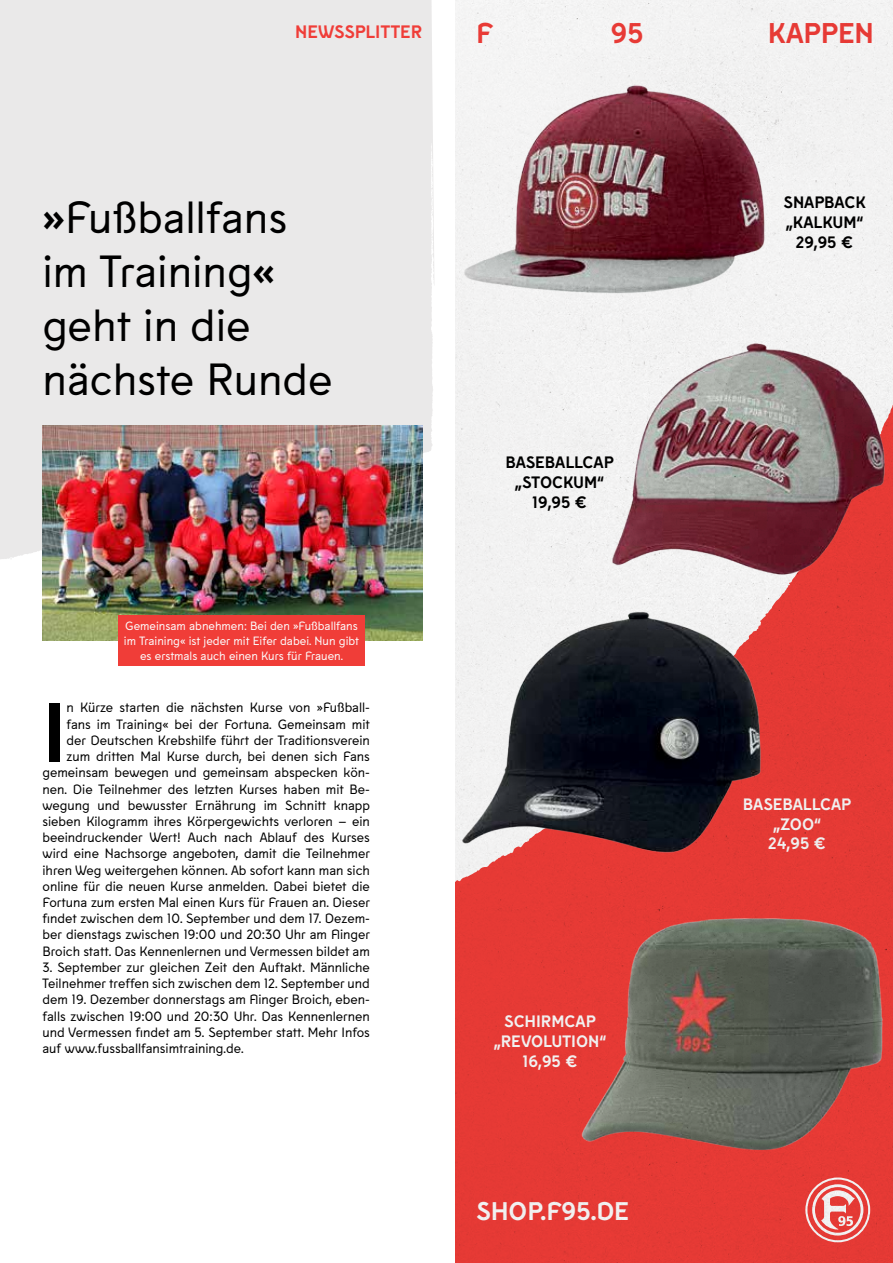
<style>
.page{position:relative;width:893px;height:1263px;background:#fff}
.page>*{position:absolute;margin:0;border:0;box-sizing:border-box;transform-origin:0 0}
.t1{font:700 82.95px "Fortuna Sans";color:#000}
.t2{font:45px/54px "Fortuna Sans";color:#000}
.t3{font:700 28.5px "Fortuna Sans";letter-spacing:.005em;color:#f03d38}
.t4{font:700 25.5px "Fortuna Sans";letter-spacing:-.005em;color:#fcfcfc}
.t5{font:700 18px "Fortuna Sans";letter-spacing:.005em;color:#f03d38}
.t6{font:700 16.5px/19.8px "Fortuna Sans";color:#fcfcfc;text-align:center}
.t7{font:700 16.5px/19.8px "Fortuna Sans";color:#000;text-align:center}
.t8{font:13.5px/16.2px "Fortuna Sans";color:#000;text-align:right}
.t9{font:12px/15px "Fortuna Sans";color:#fcfcfc;text-align:center}
.s1{font-weight:700}
</style>
<div class="page">
<img style="left:455px;top:0;width:438px;height:1263px">
<div style="left:0;top:0;width:434px;height:559px;background:#eae9e9"></div>
<img style="left:43px;top:426px;width:379px;height:214px">
<div style="left:118px;top:615px;width:247px;height:50px;background:#f03d38"></div>
<h3 class="t5" style="left:295px;top:17px;width:128px">NEWSSPLITTER</h3>
<h3 class="t3" style="left:476px;top:10px;width:18px">F</h3>
<h3 class="t3" style="left:611px;top:10px;width:34px">95</h3>
<h3 class="t3" style="left:768px;top:10px;width:108px">KAPPEN</h3>
<h2 class="t2" style="left:43px;top:189px;width:291px"><span class="s1">»</span>Fußballfans im Training<span class="s1">« </span>geht in die nächste Runde</h2>
<p class="t9" style="left:124px;top:618px;width:237px">Gemeinsam abnehmen: Bei den »Fußballfans im Training« ist jeder mit Eifer dabei. Nun gibt es erstmals auch einen Kurs für Frauen.</p>
<p class="t8" style="left:43px;top:699px;width:329px">n Kürze starten die nächsten Kurse von »Fußball&shy;fans im Training« bei der Fortuna. Gemeinsam mit<br>der Deutschen Krebshilfe führt der Traditionsverein zum dritten Mal Kurse durch, bei denen sich Fans gemeinsam bewegen und gemeinsam abspecken kön&shy;nen. Die Teilnehmer des letzten Kurses haben mit Be&shy;wegung und bewusster Ernährung im Schnitt knapp sieben Kilogramm ihres Körpergewichts verloren – ein beeindruckender Wert! Auch nach Ablauf des Kurses wird eine Nachsorge angeboten, damit die Teilnehmer ihren Weg weitergehen können. Ab sofort kann man sich online für die neuen Kurse anmelden. Dabei bietet die Fortuna zum ersten Mal einen Kurs für Frauen an. Dieser findet zwischen dem 10. September und dem 17. Dezem&shy;ber dienstags zwischen 19:00 und 20:30 Uhr am Flinger Broich statt. Das Kennenlernen und Vermessen bildet am</p>
<p class="t8" style="left:43px;top:958px;width:329px;text-align:justify">3. September zur gleichen Zeit den Auftakt. Männliche Teilnehmer treffen sich zwischen dem 12. September und dem 19. Dezember donnerstags am Flinger Broich, eben&shy;falls zwischen 19:00 und 20:30 Uhr. Das Kennenlernen und Vermessen findet am 5. September statt. Mehr Infos auf www.fussballfansimtraining.de.</p>
<h1 class="t1" style="left:43px;top:666px;width:25px">I</h1>
<p class="t7" style="left:505px;top:452px;width:110px">BASEBALLCAP „STOCKUM“<br>19,95 €</p>
<p class="t6" style="left:494px;top:1011px;width:113px">SCHIRMCAP „REVOLUTION“<br>16,95 €</p>
<h3 class="t4" style="left:476px;top:1191px;width:154px">SHOP.F95.DE</h3>
<p class="t7" style="left:783px;top:192px;width:84px">SNAPBACK „KALKUM“<br>29,95 €</p>
<p class="t6" style="left:743px;top:793px;width:110px">BASEBALLCAP „ZOO“<br>24,95 €</p>
</div>
